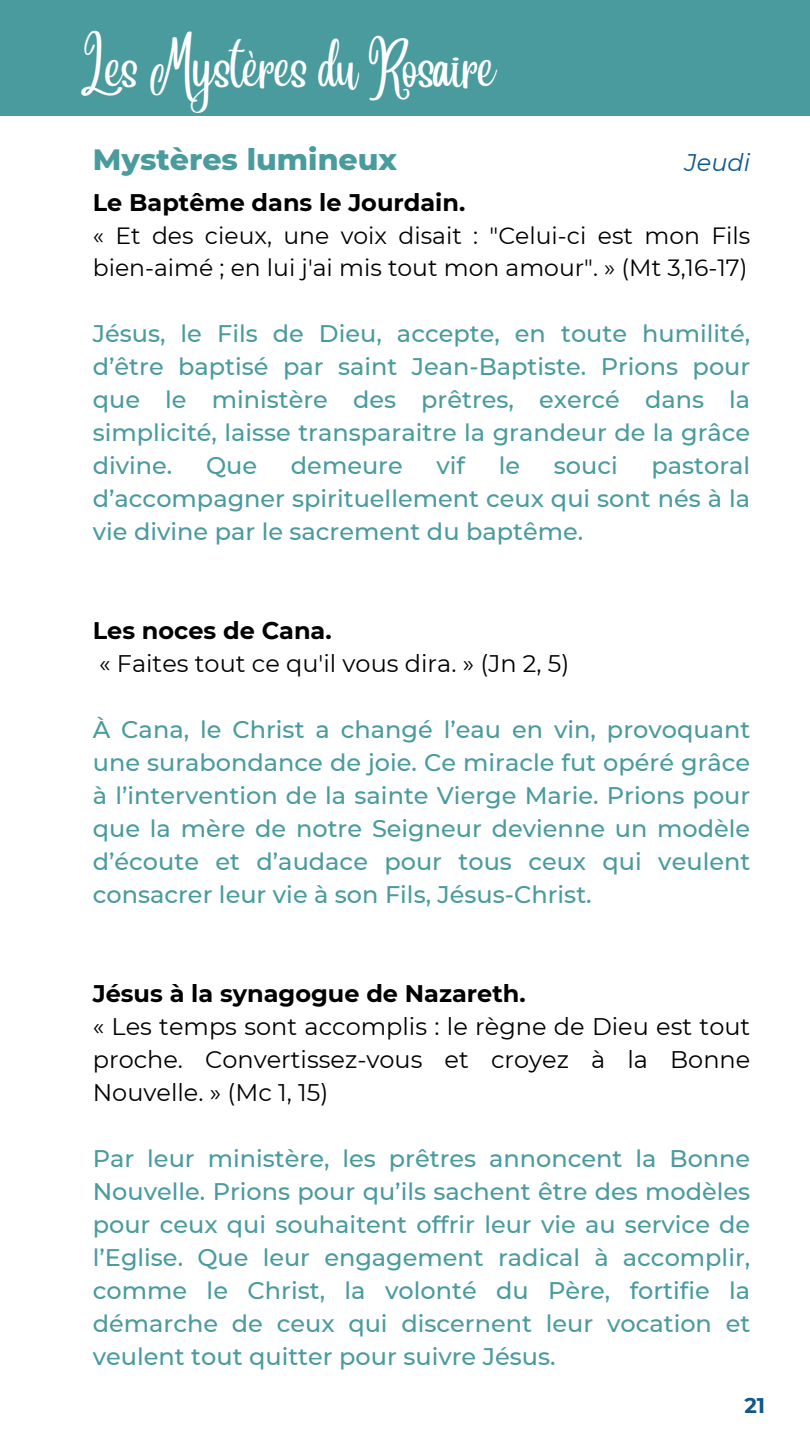
<style>
.page{position:relative;width:810px;height:1440px;background:#fff}
.page>*{position:absolute;margin:0;border:0;box-sizing:border-box;transform-origin:0 0}
.t1{font:45.4px "Angelina";color:#fff}
.t2{font:800 30px "Montserrat";color:#4a9b9e}
.t3{font:500 24px/33px "Montserrat";color:#4a9b9e;text-align:justify}
.t4{font:24px/33px "Montserrat";color:#000;text-align:justify}
.t5{font:700 24px "Montserrat";color:#000}
.t6{font:italic 24px "Montserrat";color:#0f588b}
.t7{font:23.5px/32.2px "Montserrat";color:#000}
.t8{font:700 21.2px "Montserrat";color:#0f588b}
</style>
<div class="page">
<div style="left:0;top:0;width:810px;height:116px;background:#4a9b9e"></div>
<h1 class="t1" style="left:81px;top:59px;width:417px">Les Mystères du Rosaire</h1>
<p class="t2" style="left:93px;top:141px;width:306px">Mystères lumineux</p>
<p class="t6" style="left:685px;top:148px;width:67px">Jeudi</p>
<p class="t5" style="left:93px;top:188px;width:374px">Le Baptême dans le Jourdain.</p>
<p class="t7" style="left:93px;top:219px;width:659px">« Et des cieux, une voix disait : "Celui-ci est mon Fils bien-aimé ; en lui j'ai mis tout mon amour". » (Mt 3,16-17)</p>
<p class="t3" style="left:93px;top:316px;width:659px">Jésus, le Fils de Dieu, accepte, en toute humilité, d’être baptisé par saint Jean-Baptiste. Prions pour que le ministère des prêtres, exercé dans la simplicité, laisse transparaitre la grandeur de la grâce divine.</p>
<p class="t3" style="left:206px;top:448px;width:53px">Que</p>
<p class="t3" style="left:291px;top:448px;width:113px">demeure</p>
<p class="t3" style="left:437px;top:448px;width:30px">vif</p>
<p class="t3" style="left:499px;top:448px;width:23px">le</p>
<p class="t3" style="left:554px;top:448px;width:65px">souci</p>
<p class="t3" style="left:93px;top:448px;width:659px;text-indent:559px">pastoral d’accompagner spirituellement ceux qui sont nés à la vie divine par le sacrement du baptême.</p>
<p class="t5" style="left:93px;top:615px;width:240px">Les noces de Cana.</p>
<p class="t4" style="left:99px;top:646px;width:472px">« Faites tout ce qu'il vous dira. » (Jn 2, 5)</p>
<p class="t3" style="left:93px;top:712px;width:659px">À Cana, le Christ a changé l’eau en vin, provoquant une surabondance de joie. Ce miracle fut opéré grâce à l’intervention de la sainte Vierge Marie. Prions pour que la mère de notre Seigneur devienne un modèle d’écoute et d’audace pour tous ceux qui veulent consacrer leur vie à son Fils, Jésus-Christ.</p>
<p class="t5" style="left:93px;top:978px;width:434px">Jésus à la synagogue de Nazareth.</p>
<p class="t4" style="left:93px;top:1009px;width:659px">« Les temps sont accomplis : le règne de Dieu est tout proche. Convertissez-vous et croyez à la Bonne Nouvelle. » (Mc 1, 15)</p>
<p class="t3" style="left:93px;top:1141px;width:659px">Par leur ministère, les prêtres annoncent la Bonne Nouvelle. Prions pour qu’ils sachent être des modèles pour ceux qui souhaitent offrir leur vie au service de l’Eglise. Que leur engagement radical à accomplir, comme le Christ, la volonté du Père, fortifie la démarche de ceux qui discernent leur vocation et veulent tout quitter pour suivre Jésus.</p>
<p class="t8" style="left:744px;top:1392px;width:22px">21</p>
</div>
